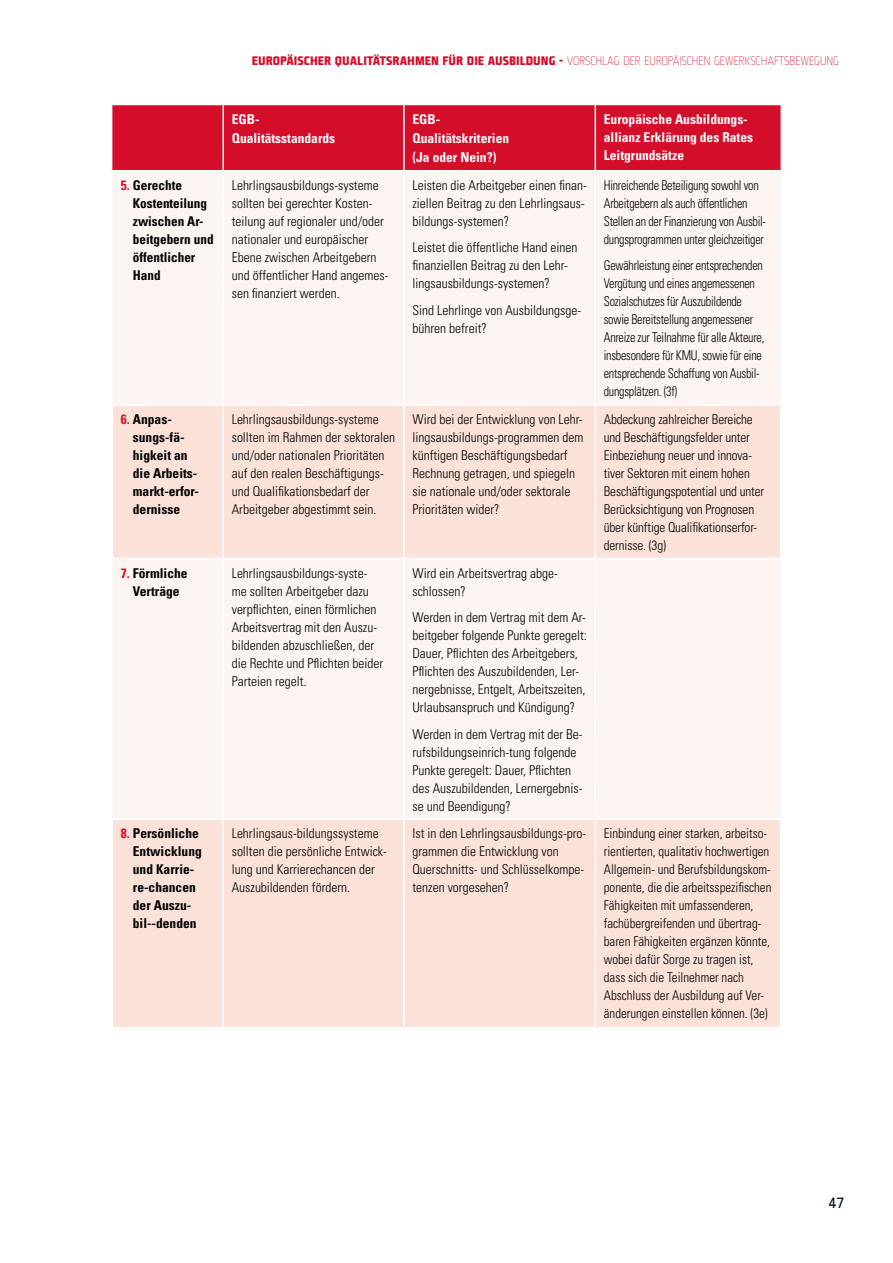
<style>
.page{position:relative;width:893px;height:1263px;background:#fff}
.page>*{position:absolute;margin:0;border:0;box-sizing:border-box;transform-origin:0 0}
.t1{font:15px "Univers";color:#000f25}
.t2{font:300 condensed 13.5px/18px "Univers";color:#000}
.t3{font:300 condensed 13.5px/18px "Univers";letter-spacing:-.02em;color:#000;scale:.9 1}
.t4{font:300 condensed 13.5px/18px "Univers";color:#000;scale:.96 1}
.t5{font:700 condensed 13.5px/18px "Univers";color:#000}
.t6{font:700 condensed 13.5px/19px "Univers";color:#fff}
.t7{font:12px "Fishmonger";color:#d40e2a}
.s1{font-family:"Fishmonger MB"}
.s2{color:#d40e2a}
</style>
<div class="page">
<div style="left:112px;top:105px;width:669px;height:65px;background:#d40e2a"></div>
<div style="left:113px;top:172px;width:667px;height:232px;background:#fdf5f2"></div>
<svg style="left:113px;top:406px;width:667px;height:621px;fill:#fae2d9"></svg>
<hr style="left:222px;top:171px;width:2px;height:233px;background:#fff">
<hr style="left:403px;top:171px;width:2px;height:233px;background:#fff">
<hr style="left:595px;top:171px;width:1px;height:233px;background:#fff">
<hr style="left:222px;top:559px;width:2px;height:259px;background:#fff">
<hr style="left:403px;top:559px;width:2px;height:259px;background:#fff">
<hr style="left:595px;top:559px;width:1px;height:259px;background:#fff">
<hr style="left:222px;top:105px;width:2px;height:65px;background:#fff">
<hr style="left:403px;top:105px;width:2px;height:65px;background:#fff">
<hr style="left:595px;top:105px;width:1px;height:65px;background:#fff">
<hr style="left:112px;top:558px;width:111px;height:1px;background:#fff">
<hr style="left:222px;top:406px;width:2px;height:152px;background:#fff">
<hr style="left:223px;top:558px;width:181px;height:1px;background:#fff">
<hr style="left:403px;top:406px;width:2px;height:152px;background:#fff">
<hr style="left:404px;top:558px;width:191px;height:1px;background:#fff">
<hr style="left:595px;top:406px;width:1px;height:152px;background:#fff">
<hr style="left:595px;top:558px;width:186px;height:1px;background:#fff">
<hr style="left:112px;top:818px;width:111px;height:2px;background:#fff">
<hr style="left:223px;top:818px;width:181px;height:2px;background:#fff">
<hr style="left:222px;top:820px;width:2px;height:207px;background:#fff">
<hr style="left:404px;top:818px;width:191px;height:2px;background:#fff">
<hr style="left:403px;top:820px;width:2px;height:207px;background:#fff">
<hr style="left:595px;top:818px;width:186px;height:2px;background:#fff">
<hr style="left:595px;top:820px;width:1px;height:207px;background:#fff">
<p class="t7" style="left:252px;top:54px;width:589px"><span class="s1">EUROPÄISCHER QUALITÄTSRAHMEN FÜR DIE AUSBILDUNG -</span> VORSCHLAG DER EUROPÄISCHEN GEWERKSCHAFTSBEWEGUNG</p>
<p class="t6" style="left:232px;top:110px;width:105px">EGB-<br>Qualitätsstandards</p>
<p class="t6" style="left:412px;top:110px;width:98px">EGB-<br>Qualitätskriterien (Ja oder Nein?)</p>
<p class="t6" style="left:604px;top:110px;width:151px;line-height:18px">Europäische Ausbildungs&shy;allianz Erklärung des Rates<br>Leitgrundsätze</p>
<p class="t5" style="left:133px;top:176px;width:82px;text-indent:-12px"><span class="s2">5.</span> Gerechte<br>Kostenteilung zwischen Ar&shy;beitgebern und öffentlicher<br>Hand</p>
<p class="t2" style="left:232px;top:176px;width:158px">Lehrlingsausbildungs-systeme sollten bei gerechter Kosten&shy;teilung auf regionaler und/oder nationaler und europäischer<br>Ebene zwischen Arbeitgebern und öffentlicher Hand angemes&shy;sen finanziert werden.</p>
<p class="t2" style="left:412px;top:176px;width:176px">Leisten die Arbeitgeber einen finan&shy;ziellen Beitrag zu den Lehrlingsaus&shy;bildungs-systemen?</p>
<p class="t2" style="left:412px;top:238px;width:166px">Leistet die öffentliche Hand einen finanziellen Beitrag zu den Lehr&shy;lingsausbildungs-systemen?</p>
<p class="t2" style="left:412px;top:301px;width:170px">Sind Lehrlinge von Ausbildungsge&shy;bühren befreit?</p>
<p class="t3" style="left:604px;top:176px;width:182px">Hinreichende Beteiligung sowohl von Arbeitgebern als auch öffentlichen Stellen an der Finanzierung von Ausbil&shy;dungsprogrammen unter gleichzeitiger</p>
<p class="t3" style="left:604px;top:256px;width:180px">Gewährleistung einer entsprechenden Vergütung und eines angemessenen Sozialschutzes für Auszubildende sowie Bereitstellung angemessener Anreize zur Teilnahme für alle Akteure, insbesondere für KMU, sowie für eine entsprechende Schaffung von Ausbil&shy;dungsplätzen. (3f)</p>
<p class="t5" style="left:133px;top:410px;width:68px;text-indent:-12px"><span class="s2">6.</span> Anpas&shy;sungs-fä&shy;higkeit an die Arbeits&shy;markt-erfor&shy;dernisse</p>
<p class="t2" style="left:232px;top:410px;width:165px">Lehrlingsausbildungs-systeme sollten im Rahmen der sektoralen und/oder nationalen Prioritäten auf den realen Beschäftigungs&shy;und Qualifikationsbedarf der<br>Arbeitgeber abgestimmt sein.</p>
<p class="t2" style="left:412px;top:410px;width:172px">Wird bei der Entwicklung von Lehr&shy;lingsausbildungs-programmen dem künftigen Beschäftigungsbedarf<br>Rechnung getragen, und spiegeln sie nationale und/oder sektorale<br>Prioritäten wider?</p>
<p class="t2" style="left:604px;top:410px;width:162px">Abdeckung zahlreicher Bereiche und Beschäftigungsfelder unter<br>Einbeziehung neuer und innova&shy;tiver Sektoren mit einem hohen<br>Beschäftigungspotential und unter<br>Berücksichtigung von Prognosen über künftige Qualifikationserfor&shy;dernisse. (3g)</p>
<p class="t5" style="left:121px;top:564px;width:68px;text-align:center"><span class="s2">7.</span> Förmliche<br>Verträge</p>
<p class="t2" style="left:232px;top:564px;width:153px">Lehrlingsausbildungs-syste&shy;me sollten Arbeitgeber dazu verpflichten, einen förmlichen<br>Arbeitsvertrag mit den Auszu&shy;bildenden abzuschließen, der die Rechte und Pflichten beider<br>Parteien regelt.</p>
<p class="t2" style="left:412px;top:564px;width:147px">Wird ein Arbeitsvertrag abge&shy;schlossen?</p>
<p class="t2" style="left:412px;top:608px;width:176px">Werden in dem Vertrag mit dem Ar&shy;beitgeber folgende Punkte geregelt:<br>Dauer, Pflichten des Arbeitgebers, Pflichten des Auszubildenden, Ler&shy;nergebnisse, Entgelt, Arbeitszeiten, Urlaubsanspruch und Kündigung?</p>
<p class="t2" style="left:412px;top:725px;width:172px">Werden in dem Vertrag mit der Be&shy;rufsbildungseinrich-tung folgende<br>Punkte geregelt: Dauer, Pflichten des Auszubildenden, Lernergebnis&shy;se und Beendigung?</p>
<p class="t5" style="left:133px;top:824px;width:71px;text-indent:-12px"><span class="s2">8.</span> Persönliche<br>Entwicklung und Karrie&shy;re-chancen der Auszu&shy;bil--denden</p>
<p class="t2" style="left:232px;top:824px;width:157px">Lehrlingsaus-bildungssysteme sollten die persönliche Entwick&shy;lung und Karrierechancen der<br>Auszubildenden fördern.</p>
<p class="t2" style="left:412px;top:824px;width:175px">Ist in den Lehrlingsausbildungs-pro&shy;grammen die Entwicklung von<br>Querschnitts- und Schlüsselkompe&shy;tenzen vorgesehen?</p>
<p class="t4" style="left:604px;top:824px;width:176px">Einbindung einer starken, arbeitso&shy;rientierten, qualitativ hochwertigen Allgemein- und Berufsbildungskom&shy;ponente, die die arbeitsspezifischen Fähigkeiten mit umfassenderen, fachübergreifenden und übertrag&shy;baren Fähigkeiten ergänzen könnte, wobei dafür Sorge zu tragen ist, dass sich die Teilnehmer nach Abschluss der Ausbildung auf Ver&shy;änderungen einstellen können. (3e)</p>
<p class="t1" style="left:828px;top:1194px;width:18px">47</p>
</div>
